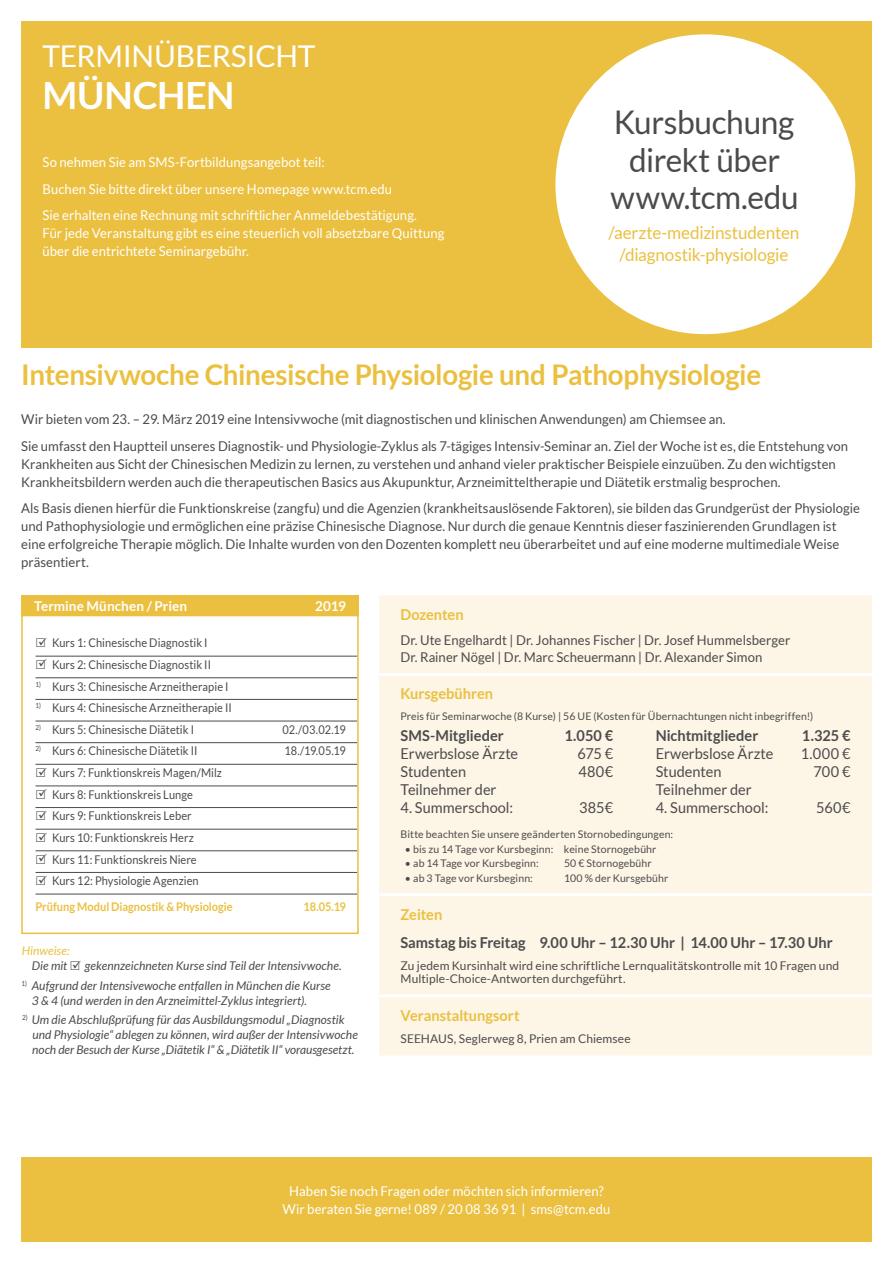
<style>
.page{position:relative;width:893px;height:1263px;background:#fff}
.page>*{position:absolute;margin:0;border:0;box-sizing:border-box;transform-origin:0 0}
.t1{font:700 37.5px "Lato";letter-spacing:-.005em;color:#fff}
.t2{font:32.7px/37.5px "Lato";letter-spacing:-.015em;color:#4b4b4d;text-align:center}
.t3{font:30px "Lato";letter-spacing:-.01em;color:#fff}
.t4{font:700 28.5px "Lato";letter-spacing:-.015em;color:#ebc040}
.t5{font:17.7px/21.3px "Lato";letter-spacing:-.01em;color:#ebc040;text-align:center}
.t6{font:15px "Lato";color:#4b4b4d}
.t7{font:700 15px "Lato";color:#4b4b4d}
.t8{font:700 15px "Lato";color:#ebc040}
.t9{font:13.5px/18px "Lato";letter-spacing:.005em;color:#4b4b4d}
.t10{font:13.5px/26.5px "Lato";letter-spacing:.005em;color:#fff}
.t11{font:700 13.5px "Lato";letter-spacing:.005em;color:#fff}
.t12{font:12px "Lato";letter-spacing:.005em;color:#4b4b4d;scale:.92 1}
.t13{font:italic 12px/15px "Lato";letter-spacing:.005em;color:#4b4b4d}
.t14{font:12px/13.5px "Lato";letter-spacing:.005em;color:#4b4b4d}
.t15{font:700 12px/26.1px "Lato";color:#ebc040;scale:.92 1}
.t16{font:10.5px "Lato";letter-spacing:.01em;color:#4b4b4d}
.s1{color:#4b4b4d}
.s2{font-weight:400;color:#4b4b4d}
.s3{color:#ebc040}
</style>
<div class="page">
<div style="left:21px;top:21px;width:851px;height:326px;background:#ebc040"></div>
<div style="left:555px;top:34px;width:300px;height:300px;background:#fff;border-radius:50%"></div>
<div style="left:21px;top:1157px;width:851px;height:85px;background:#ebc040"></div>
<div style="left:379px;top:595px;width:493px;height:460px;background:#fdf5e5"></div>
<hr style="left:379px;top:673px;width:255px;height:3px;background:#fff">
<hr style="left:634px;top:673px;width:238px;height:3px;background:#fff">
<hr style="left:379px;top:893px;width:255px;height:3px;background:#fff">
<hr style="left:634px;top:893px;width:238px;height:3px;background:#fff">
<hr style="left:379px;top:994px;width:255px;height:3px;background:#fff">
<hr style="left:634px;top:994px;width:238px;height:3px;background:#fff">
<hr style="left:36px;top:656px;width:321px;height:1px;background:#4b4b4d">
<hr style="left:36px;top:677px;width:321px;height:1px;background:#4b4b4d">
<hr style="left:36px;top:699px;width:321px;height:1px;background:#4b4b4d">
<hr style="left:36px;top:721px;width:321px;height:1px;background:#4b4b4d">
<hr style="left:36px;top:742px;width:321px;height:1px;background:#4b4b4d">
<hr style="left:36px;top:764px;width:321px;height:1px;background:#4b4b4d">
<hr style="left:36px;top:785px;width:321px;height:1px;background:#4b4b4d">
<hr style="left:36px;top:807px;width:321px;height:1px;background:#4b4b4d">
<hr style="left:36px;top:829px;width:321px;height:1px;background:#4b4b4d">
<hr style="left:36px;top:850px;width:321px;height:1px;background:#4b4b4d">
<hr style="left:36px;top:872px;width:321px;height:1px;background:#4b4b4d">
<hr style="left:36px;top:894px;width:321px;height:1px;background:#4b4b4d">
<div style="left:21px;top:615px;width:338px;height:319px;border:2px solid #ebc040"></div>
<div style="left:21px;top:595px;width:338px;height:21px;background:#ebc040"></div>
<h3 class="t3" style="left:43px;top:39px;width:275px">TERMINÜBERSICHT</h3>
<h1 class="t1" style="left:43px;top:74px;width:194px">MÜNCHEN</h1>
<p class="t10" style="left:43px;top:149px;width:376px">So nehmen Sie am SMS-Fortbildungsangebot teil:<br>Buchen Sie bitte direkt über unsere Homepage www.tcm.edu<br>Sie erhalten eine Rechnung mit schriftlicher Anmeldebestätigung.</p>
<p class="t10" style="left:43px;top:224px;width:403px;line-height:18px">Für jede Veranstaltung gibt es eine steuerlich voll absetzbare Quittung über die entrichtete Seminargebühr.</p>
<h2 class="t2" style="left:611px;top:103px;width:190px">Kursbuchung direkt über www.tcm.edu</h2>
<h3 class="t5" style="left:609px;top:222px;width:192px">/aerzte-medizinstudenten /diagnostik-physiologie</h3>
<h3 class="t4" style="left:21px;top:359px;width:741px">Intensivwoche Chinesische Physiologie und Pathophysiologie</h3>
<p class="t9" style="left:21px;top:406px;width:828px;line-height:26.5px">Wir bieten vom 23. – 29. März 2019 eine Intensivwoche (mit diagnostischen und klinischen Anwendungen) am Chiemsee an.<br>Sie umfasst den Hauptteil unseres Diagnostik- und Physiologie-Zyklus als 7-tägiges Intensiv-Seminar an. Ziel der Woche ist es, die Entstehung von</p>
<p class="t9" style="left:21px;top:455px;width:816px">Krankheiten aus Sicht der Chinesischen Medizin zu lernen, zu verstehen und anhand vieler praktischer Beispiele einzuüben. Zu den wichtigsten<br>Krankheitsbildern werden auch die therapeutischen Basics aus Akupunktur, Arzneimitteltherapie und Diätetik erstmalig besprochen.</p>
<p class="t9" style="left:21px;top:499px;width:840px">Als Basis dienen hierfür die Funktionskreise (zangfu) und die Agenzien (krankheitsauslösende Faktoren), sie bilden das Grundgerüst der Physiologie und Pathophysiologie und ermöglichen eine präzise Chinesische Diagnose. Nur durch die genaue Kenntnis dieser faszinierenden Grundlagen ist eine erfolgreiche Therapie möglich. Die Inhalte wurden von den Dozenten komplett neu überarbeitet und auf eine moderne multimediale Weise präsentiert.</p>
<p class="t11" style="left:34px;top:599px;width:154px">Termine München / Prien</p>
<p class="t11" style="left:315px;top:599px;width:32px">2019</p>
<p class="t12" style="left:38px;top:636px;width:186px">✓ Kurs 1: Chinesische Diagnostik I</p>
<p class="t12" style="left:38px;top:658px;width:190px">✓ Kurs 2: Chinesische Diagnostik II</p>
<p class="t12" style="left:36px;top:679px;width:211px"><sup>1)</sup> Kurs 3: Chinesische Arzneitherapie I</p>
<p class="t12" style="left:36px;top:701px;width:215px"><sup>1)</sup> Kurs 4: Chinesische Arzneitherapie II</p>
<p class="t12" style="left:36px;top:723px;width:174px"><sup>2)</sup> Kurs 5: Chinesische Diätetik I</p>
<p class="t12" style="left:282px;top:723px;width:71px">02./03.02.19</p>
<p class="t12" style="left:36px;top:744px;width:178px"><sup>2)</sup> Kurs 6: Chinesische Diätetik II</p>
<p class="t12" style="left:284px;top:744px;width:69px">18./19.05.19</p>
<p class="t12" style="left:38px;top:766px;width:201px">✓ Kurs 7: Funktionskreis Magen/Milz</p>
<p class="t12" style="left:38px;top:788px;width:170px">✓ Kurs 8: Funktionskreis Lunge</p>
<p class="t12" style="left:38px;top:809px;width:168px">✓ Kurs 9: Funktionskreis Leber</p>
<p class="t12" style="left:38px;top:831px;width:171px">✓ Kurs 10: Funktionskreis Herz</p>
<p class="t12" style="left:38px;top:852px;width:174px">✓ Kurs 11: Funktionskreis Niere</p>
<p class="t15" style="left:36px;top:867px;width:216px"><span class="s1">✓</span> <span class="s2">Kurs 12: Physiologie Agenzien<br></span>Prüfung Modul Diagnostik &amp; Physiologie</p>
<p class="t15" style="left:304px;top:894px;width:48px">18.05.19</p>
<p class="t13" style="left:32px;top:944px;width:311px;text-indent:-10px"><span class="s3">Hinweise:<br></span>Die mit ✓ gekennzeichneten Kurse sind Teil der Intensivwoche.</p>
<p class="t13" style="left:32px;top:978px;width:300px;text-indent:-10px"><sup>1)</sup> Aufgrund der Intensivewoche entfallen in München die Kurse<br>3 &amp; 4 (und werden in den Arzneimittel-Zyklus integriert).</p>
<p class="t13" style="left:32px;top:1013px;width:327px;text-indent:-10px"><sup>2)</sup> Um die Abschlußprüfung für das Ausbildungsmodul „Diagnostik und Physiologie“ ablegen zu können, wird außer der Intensivwoche noch der Besuch der Kurse „Diätetik I“ &amp; „Diätetik II“ vorausgesetzt.</p>
<p class="t8" style="left:400px;top:606px;width:65px">Dozenten</p>
<p class="t9" style="left:400px;top:632px;width:391px;line-height:16.5px">Dr. Ute Engelhardt | Dr. Johannes Fischer | Dr. Josef Hummelsberger<br>Dr. Rainer Nögel | Dr. Marc Scheuermann | Dr. Alexander Simon</p>
<p class="t8" style="left:400px;top:685px;width:94px">Kursgebühren</p>
<p class="t16" style="left:400px;top:711px;width:414px">Preis für Seminarwoche (8 Kurse) | 56 UE (Kosten für Übernachtungen nicht inbegriffen!)</p>
<p class="t7" style="left:400px;top:727px;width:105px">SMS-Mitglieder</p>
<p class="t7" style="left:565px;top:727px;width:50px">1.050 €</p>
<p class="t6" style="left:400px;top:745px;width:119px">Erwerbslose Ärzte</p>
<p class="t6" style="left:578px;top:745px;width:37px">675 €</p>
<p class="t6" style="left:400px;top:763px;width:67px">Studenten</p>
<p class="t6" style="left:578px;top:763px;width:36px">480€</p>
<p class="t6" style="left:400px;top:781px;width:98px">Teilnehmer der</p>
<p class="t6" style="left:400px;top:799px;width:114px">4. Summerschool:</p>
<p class="t6" style="left:579px;top:799px;width:36px">385€</p>
<p class="t7" style="left:656px;top:727px;width:104px">Nichtmitglieder</p>
<p class="t7" style="left:802px;top:727px;width:50px">1.325 €</p>
<p class="t6" style="left:656px;top:745px;width:119px">Erwerbslose Ärzte</p>
<p class="t6" style="left:801px;top:745px;width:51px">1.000 €</p>
<p class="t6" style="left:656px;top:763px;width:67px">Studenten</p>
<p class="t6" style="left:814px;top:763px;width:38px">700 €</p>
<p class="t6" style="left:656px;top:781px;width:98px">Teilnehmer der</p>
<p class="t6" style="left:656px;top:799px;width:114px">4. Summerschool:</p>
<p class="t6" style="left:816px;top:799px;width:36px">560€</p>
<p class="t16" style="left:400px;top:829px;width:274px">Bitte beachten Sie unsere geänderten Stornobedingungen:</p>
<p class="t16" style="left:405px;top:843px;width:253px">• bis zu 14 Tage vor Kursbeginn: keine Stornogebühr</p>
<p class="t16" style="left:405px;top:858px;width:135px">• ab 14 Tage vor Kursbeginn:</p>
<p class="t16" style="left:564px;top:858px;width:89px">50 € Stornogebühr</p>
<p class="t16" style="left:405px;top:872px;width:130px">• ab 3 Tage vor Kursbeginn:</p>
<p class="t16" style="left:564px;top:872px;width:106px">100 % der Kursgebühr</p>
<p class="t8" style="left:400px;top:905px;width:43px">Zeiten</p>
<p class="t7" style="left:400px;top:933px;width:434px">Samstag bis Freitag 9.00 Uhr – 12.30 Uhr | 14.00 Uhr – 17.30 Uhr</p>
<p class="t14" style="left:400px;top:958px;width:440px">Zu jedem Kursinhalt wird eine schriftliche Lernqualitätskontrolle mit 10 Fragen und<br>Multiple-Choice-Antworten durchgeführt.</p>
<p class="t8" style="left:400px;top:1006px;width:121px">Veranstaltungsort</p>
<p class="t14" style="left:400px;top:1031px;width:232px">SEEHAUS, Seglerweg 8, Prien am Chiemsee</p>
<p class="t10" style="left:283px;top:1182px;width:329px;line-height:18px;text-align:center">Haben Sie noch Fragen oder möchten sich informieren?<br>Wir beraten Sie gerne! 089 / 20 08 36 91 | sms@tcm.edu</p>
</div>
